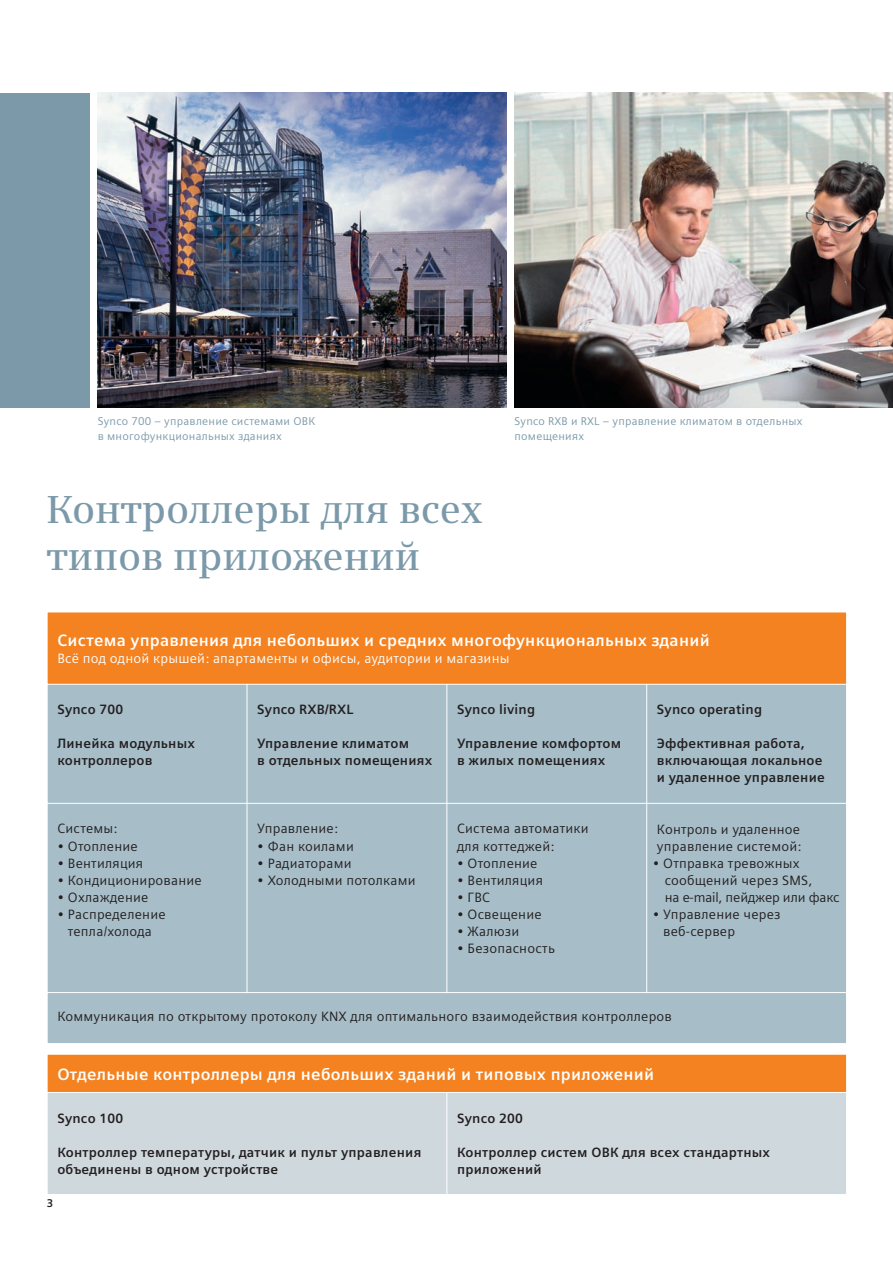
<style>
.page{position:relative;width:893px;height:1263px;background:#fff}
.page>*{position:absolute;margin:0;border:0;box-sizing:border-box;transform-origin:0 0}
.t1{font:600 39px/46.8px "Siemens Serif OT";color:#7b99a9}
.t2{font:700 16.5px "Siemens Sans OT";letter-spacing:.015em;color:#fff}
.t3{font:13.5px/17px "Siemens Sans OT";letter-spacing:.015em;color:#231f20}
.t4{font:700 13.5px/17px "Siemens Sans OT";letter-spacing:.015em;color:#231f20}
.t5{font:13.5px "Siemens Sans OT";letter-spacing:.015em;color:#fff}
.t6{font:11.25px/14.9px "Siemens Sans OT";letter-spacing:.02em;color:#7b99a9}
.t7{font:700 11.25px "Siemens Sans OT";color:#231f20}
</style>
<div class="page">
<img style="left:98px;top:93px;width:408px;height:314px">
<div style="left:0;top:93px;width:89px;height:314px;background:#7b99a9"></div>
<img style="left:514px;top:93px;width:379px;height:314px">
<div style="left:47px;top:612px;width:800px;height:72px;background:#f58220"></div>
<div style="left:48px;top:685px;width:798px;height:358px;background:#a7bdc8"></div>
<hr style="left:47px;top:612px;width:200px;height:1px;background:#fff">
<hr style="left:47px;top:612px;width:1px;height:72px;background:#fff">
<hr style="left:247px;top:612px;width:600px;height:1px;background:#fff">
<hr style="left:846px;top:612px;width:1px;height:72px;background:#fff">
<hr style="left:247px;top:685px;width:1px;height:118px;background:#fff">
<hr style="left:446px;top:685px;width:1px;height:118px;background:#fff">
<hr style="left:646px;top:685px;width:1px;height:118px;background:#fff">
<hr style="left:47px;top:803px;width:200px;height:1px;background:#fff">
<hr style="left:247px;top:803px;width:200px;height:1px;background:#fff">
<hr style="left:247px;top:804px;width:1px;height:188px;background:#fff">
<hr style="left:447px;top:803px;width:200px;height:1px;background:#fff">
<hr style="left:446px;top:804px;width:1px;height:188px;background:#fff">
<hr style="left:647px;top:803px;width:200px;height:1px;background:#fff">
<hr style="left:646px;top:804px;width:1px;height:188px;background:#fff">
<hr style="left:47px;top:992px;width:200px;height:1px;background:#fff">
<hr style="left:247px;top:992px;width:600px;height:1px;background:#fff">
<div style="left:47px;top:1054px;width:800px;height:38px;background:#f58220"></div>
<div style="left:48px;top:1093px;width:798px;height:101px;background:#cfd8dd"></div>
<hr style="left:47px;top:1054px;width:400px;height:1px;background:#fff">
<hr style="left:47px;top:1054px;width:1px;height:38px;background:#fff">
<hr style="left:447px;top:1054px;width:400px;height:1px;background:#fff">
<hr style="left:846px;top:1054px;width:1px;height:38px;background:#fff">
<hr style="left:446px;top:1093px;width:1px;height:101px;background:#fff">
<p class="t6" style="left:98px;top:414px;width:219px">Synco 700 – управление системами ОВК в многофункциональных зданиях</p>
<p class="t6" style="left:514px;top:414px;width:289px">Synco RXB и RXL – управление климатом в отдельных помещениях</p>
<h1 class="t1" style="left:47px;top:489px;width:437px">Контроллеры для всех типов приложений</h1>
<p class="t2" style="left:57px;top:634px;width:654px">Система управления для небольших и средних многофункциональных зданий</p>
<p class="t5" style="left:57px;top:653px;width:454px">Всё под одной крышей: апартаменты и офисы, аудитории и магазины</p>
<p class="t4" style="left:57px;top:702px;width:67px">Synco 700</p>
<p class="t4" style="left:57px;top:736px;width:139px">Линейка модульных контроллеров</p>
<p class="t4" style="left:457px;top:702px;width:80px">Synco living</p>
<p class="t4" style="left:457px;top:736px;width:166px">Управление комфортом в жилых помещениях</p>
<p class="t4" style="left:657px;top:702px;width:107px">Synco operating</p>
<p class="t4" style="left:657px;top:736px;width:169px">Эффективная работа, включающая локальное и удаленное управление</p>
<p class="t4" style="left:257px;top:702px;width:97px">Synco RXB/RXL</p>
<p class="t4" style="left:257px;top:736px;width:177px">Управление климатом<br>в отдельных помещениях</p>
<p class="t3" style="left:57px;top:821px;width:62px">Системы:</p>
<p class="t3" style="left:57px;top:838px;width:82px">• Отопление</p>
<p class="t3" style="left:57px;top:855px;width:87px">• Вентиляция</p>
<p class="t3" style="left:57px;top:872px;width:146px">• Кондиционирование</p>
<p class="t3" style="left:57px;top:889px;width:93px">• Охлаждение</p>
<p class="t3" style="left:57px;top:906px;width:110px;text-align:center">• Распределение тепла/холода</p>
<p class="t3" style="left:257px;top:821px;width:82px">Управление:</p>
<p class="t3" style="left:257px;top:838px;width:98px">• Фан коилами</p>
<p class="t3" style="left:257px;top:855px;width:96px">• Радиаторами</p>
<p class="t3" style="left:257px;top:872px;width:160px">• Холодными потолками</p>
<p class="t3" style="left:457px;top:821px;width:133px">Система автоматики для коттеджей:</p>
<p class="t3" style="left:457px;top:855px;width:82px">• Отопление</p>
<p class="t3" style="left:457px;top:872px;width:87px">• Вентиляция</p>
<p class="t3" style="left:457px;top:889px;width:34px">• ГВС</p>
<p class="t3" style="left:457px;top:906px;width:86px">• Освещение</p>
<p class="t3" style="left:457px;top:923px;width:64px">• Жалюзи</p>
<p class="t3" style="left:457px;top:940px;width:99px">• Безопасность</p>
<p class="t3" style="left:657px;top:821px;width:146px">Контроль и удаленное управление системой:</p>
<p class="t3" style="left:665px;top:855px;width:176px;text-indent:-12px">• Отправка тревожных сообщений через SMS,<br>на e-mail, пейджер или факс</p>
<p class="t3" style="left:663px;top:906px;width:119px;text-indent:-11px">• Управление через веб-сервер</p>
<p class="t3" style="left:57px;top:1008px;width:616px">Коммуникация по открытому протоколу KNX для оптимального взаимодействия контроллеров</p>
<p class="t2" style="left:57px;top:1067px;width:598px">Отдельные контроллеры для небольших зданий и типовых приложений</p>
<p class="t4" style="left:57px;top:1111px;width:67px">Synco 100</p>
<p class="t4" style="left:57px;top:1145px;width:366px">Контроллер температуры, датчик и пульт управления объединены в одном устройстве</p>
<p class="t4" style="left:457px;top:1111px;width:67px">Synco 200</p>
<p class="t4" style="left:457px;top:1145px;width:314px">Контроллер систем ОВК для всех стандартных приложений</p>
<p class="t7" style="left:47px;top:1198px;width:8px">3</p>
</div>
